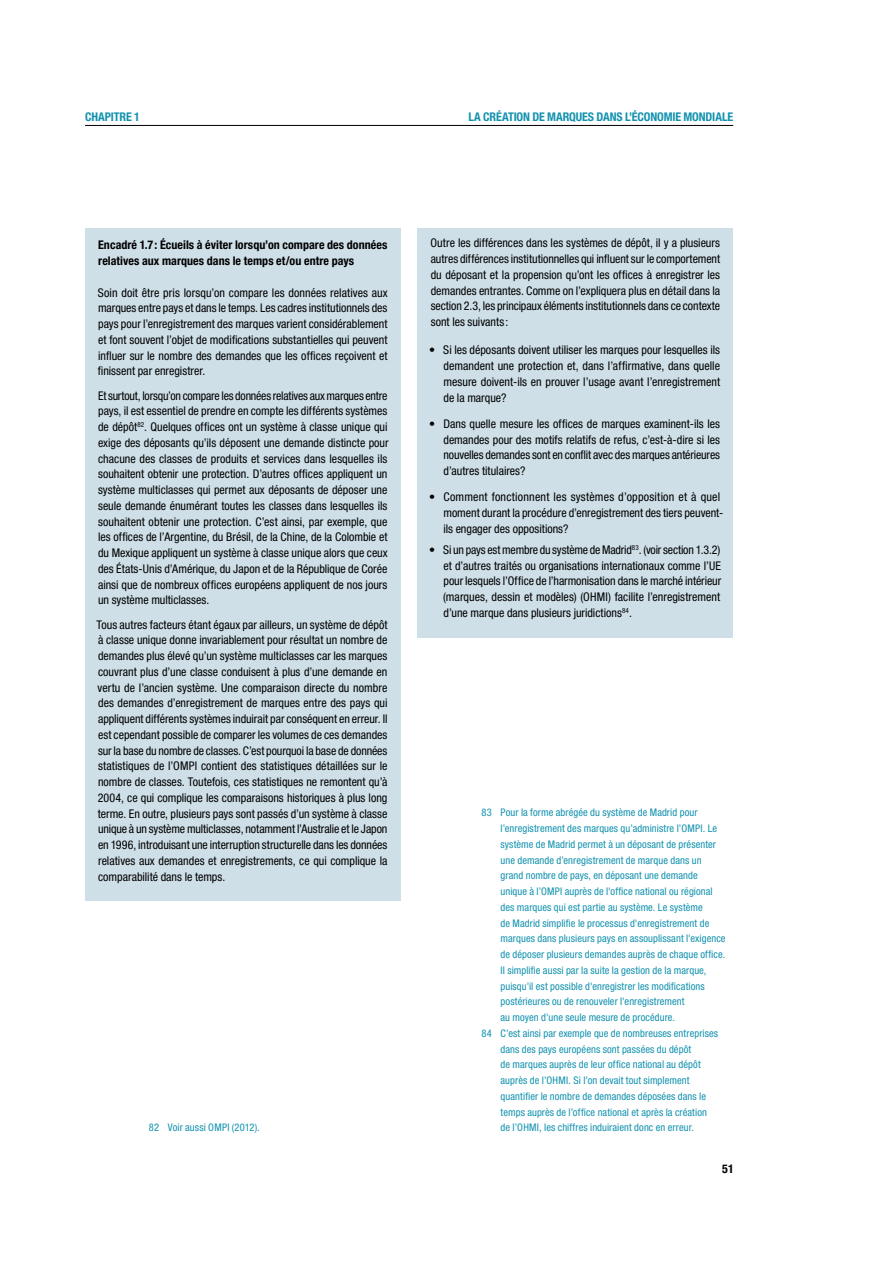
<style>
.page{position:relative;width:893px;height:1263px;background:#fff}
.page>*{position:absolute;margin:0;border:0;box-sizing:border-box;transform-origin:0 0}
.t1{font:condensed 12px/15.8px "Helvetica Neue LT Std";color:#000;text-align:justify}
.t2{font:700 condensed 12px/15.8px "Helvetica Neue LT Std";letter-spacing:.005em;color:#000}
.t3{font:700 condensed 12px "Helvetica Neue LT Std";letter-spacing:-.01em;color:#1292af}
.t4{font:condensed 10.5px "Helvetica Neue LT Std";letter-spacing:.005em;color:#1292af}
</style>
<div class="page">
<hr style="left:85px;top:125px;width:648px;height:1px;background:#000">
<div style="left:85px;top:228px;width:316px;height:672px;background:#cedfe7"></div>
<div style="left:418px;top:228px;width:315px;height:410px;background:#cedfe7"></div>
<p class="t3" style="left:85px;top:110px;width:56px">CHAPITRE 1</p>
<p class="t3" style="left:468px;top:110px;width:266px">LA CRÉATION DE MARQUES DANS L’ÉCONOMIE MONDIALE</p>
<p class="t2" style="left:98px;top:237px;width:291px">Encadré 1.7: Écueils à éviter lorsqu’on compare des données relatives aux marques dans le temps et/ou entre pays</p>
<p class="t1" style="left:98px;top:284px;width:292px">Soin doit être pris lorsqu’on compare les données relatives aux marques entre pays et dans le temps. Les cadres institutionnels des pays pour l’enregistrement des marques varient considérablement et font souvent l’objet de modifications substantielles qui peuvent influer sur le nombre des demandes que les offices reçoivent et finissent par enregistrer.</p>
<p class="t1" style="left:98px;top:387px;width:292px">Et surtout, lorsqu’on compare les données relatives aux marques entre pays, il est essentiel de prendre en compte les différents systèmes de dépôt<sup>82</sup>. Quelques offices ont un système à classe unique qui exige des déposants qu’ils déposent une demande distincte pour chacune des classes de produits et services dans lesquelles ils souhaitent obtenir une protection. D’autres offices appliquent un système multiclasses qui permet aux déposants de déposer une seule demande énumérant toutes les classes dans lesquelles ils souhaitent obtenir une protection. C’est ainsi, par exemple, que les offices de l’Argentine, du Brésil, de la Chine, de la Colombie et du Mexique appliquent un système à classe unique alors que ceux des États-Unis d’Amérique, du Japon et de la République de Corée ainsi que de nombreux offices européens appliquent de nos jours un système multiclasses.</p>
<p class="t1" style="left:97px;top:616px;width:292px">Tous autres facteurs étant égaux par ailleurs, un système de dépôt à classe unique donne invariablement pour résultat un nombre de demandes plus élevé qu’un système multiclasses car les marques couvrant plus d’une classe conduisent à plus d’une demande en vertu de l’ancien système. Une comparaison directe du nombre des demandes d’enregistrement de marques entre des pays qui appliquent différents systèmes induirait par conséquent en erreur. Il est cependant possible de comparer les volumes de ces demandes sur la base du nombre de classes. C’est pourquoi la base de données statistiques de l’OMPI contient des statistiques détaillées sur le nombre de classes. Toutefois, ces statistiques ne remontent qu’à 2004, ce qui complique les comparaisons historiques à plus long terme. En outre, plusieurs pays sont passés d’un système à classe unique à un système multiclasses, notamment l’Australie et le Japon en 1996, introduisant une interruption structurelle dans les données relatives aux demandes et enregistrements, ce qui complique la comparabilité dans le temps.</p>
<p class="t4" style="left:149px;top:1122px;width:112px">82 Voir aussi OMPI (2012).</p>
<p class="t1" style="left:431px;top:235px;width:291px">Outre les différences dans les systèmes de dépôt, il y a plusieurs autres différences institutionnelles qui influent sur le comportement du déposant et la propension qu’ont les offices à enregistrer les demandes entrantes. Comme on l’expliquera plus en détail dans la section 2.3, les principaux éléments institutionnels dans ce contexte sont les suivants:</p>
<p class="t1" style="left:443px;top:342px;width:278px;text-indent:-14px">• Si les déposants doivent utiliser les marques pour lesquelles ils demandent une protection et, dans l’affirmative, dans quelle mesure doivent-ils en prouver l’usage avant l’enregistrement de la marque?</p>
<p class="t1" style="left:443px;top:416px;width:278px;text-indent:-14px">• Dans quelle mesure les offices de marques examinent-ils les demandes pour des motifs relatifs de refus, c’est-à-dire si les nouvelles demandes sont en conflit avec des marques antérieures d’autres titulaires?</p>
<p class="t1" style="left:443px;top:489px;width:281px;text-align:left;text-indent:-14px">• Comment fonctionnent les systèmes d’opposition et à quel moment durant la procédure d’enregistrement des tiers peuvent&shy;ils engager des oppositions?</p>
<p class="t1" style="left:443px;top:542px;width:279px;text-indent:-14px">• Si un pays est membre du système de Madrid<sup>83</sup>. (voir section 1.3.2) et d’autres traités ou organisations internationaux comme l’UE pour lesquels l’Office de l’harmonisation dans le marché intérieur (marques, dessin et modèles) (OHMI) facilite l’enregistrement d’une marque dans plusieurs juridictions<sup>84</sup>.</p>
<p class="t4" style="left:481px;top:807px;width:217px">83 Pour la forme abrégée du système de Madrid pour</p>
<p class="t4" style="left:501px;top:822px;width:218px">l’enregistrement des marques qu’administre l’OMPI. Le</p>
<p class="t4" style="left:501px;top:838px;width:217px">système de Madrid permet à un déposant de présenter</p>
<p class="t4" style="left:501px;top:854px;width:202px">une demande d’enregistrement de marque dans un</p>
<p class="t4" style="left:501px;top:870px;width:199px">grand nombre de pays, en déposant une demande</p>
<p class="t4" style="left:501px;top:885px;width:214px">unique à l’OMPI auprès de l'office national ou régional</p>
<p class="t4" style="left:501px;top:901px;width:204px">des marques qui est partie au système. Le système</p>
<p class="t4" style="left:501px;top:917px;width:210px">de Madrid simplifie le processus d'enregistrement de</p>
<p class="t4" style="left:501px;top:933px;width:227px">marques dans plusieurs pays en assouplissant l'exigence</p>
<p class="t4" style="left:501px;top:948px;width:226px">de déposer plusieurs demandes auprès de chaque office.</p>
<p class="t4" style="left:501px;top:964px;width:207px">Il simplifie aussi par la suite la gestion de la marque,</p>
<p class="t4" style="left:501px;top:980px;width:206px">puisqu'il est possible d'enregistrer les modifications</p>
<p class="t4" style="left:501px;top:996px;width:186px">postérieures ou de renouveler l'enregistrement</p>
<p class="t4" style="left:501px;top:1011px;width:176px">au moyen d'une seule mesure de procédure.</p>
<p class="t4" style="left:481px;top:1027px;width:238px">84 C’est ainsi par exemple que de nombreuses entreprises</p>
<p class="t4" style="left:501px;top:1043px;width:192px">dans des pays européens sont passées du dépôt</p>
<p class="t4" style="left:501px;top:1059px;width:202px">de marques auprès de leur office national au dépôt</p>
<p class="t4" style="left:501px;top:1074px;width:190px">auprès de l’OHMI. Si l’on devait tout simplement</p>
<p class="t4" style="left:501px;top:1090px;width:207px">quantifier le nombre de demandes déposées dans le</p>
<p class="t4" style="left:501px;top:1106px;width:208px">temps auprès de l’office national et après la création</p>
<p class="t4" style="left:501px;top:1122px;width:195px">de l’OHMI, les chiffres induiraient donc en erreur.</p>
<p class="t2" style="left:722px;top:1161px;width:13px">51</p>
</div>
